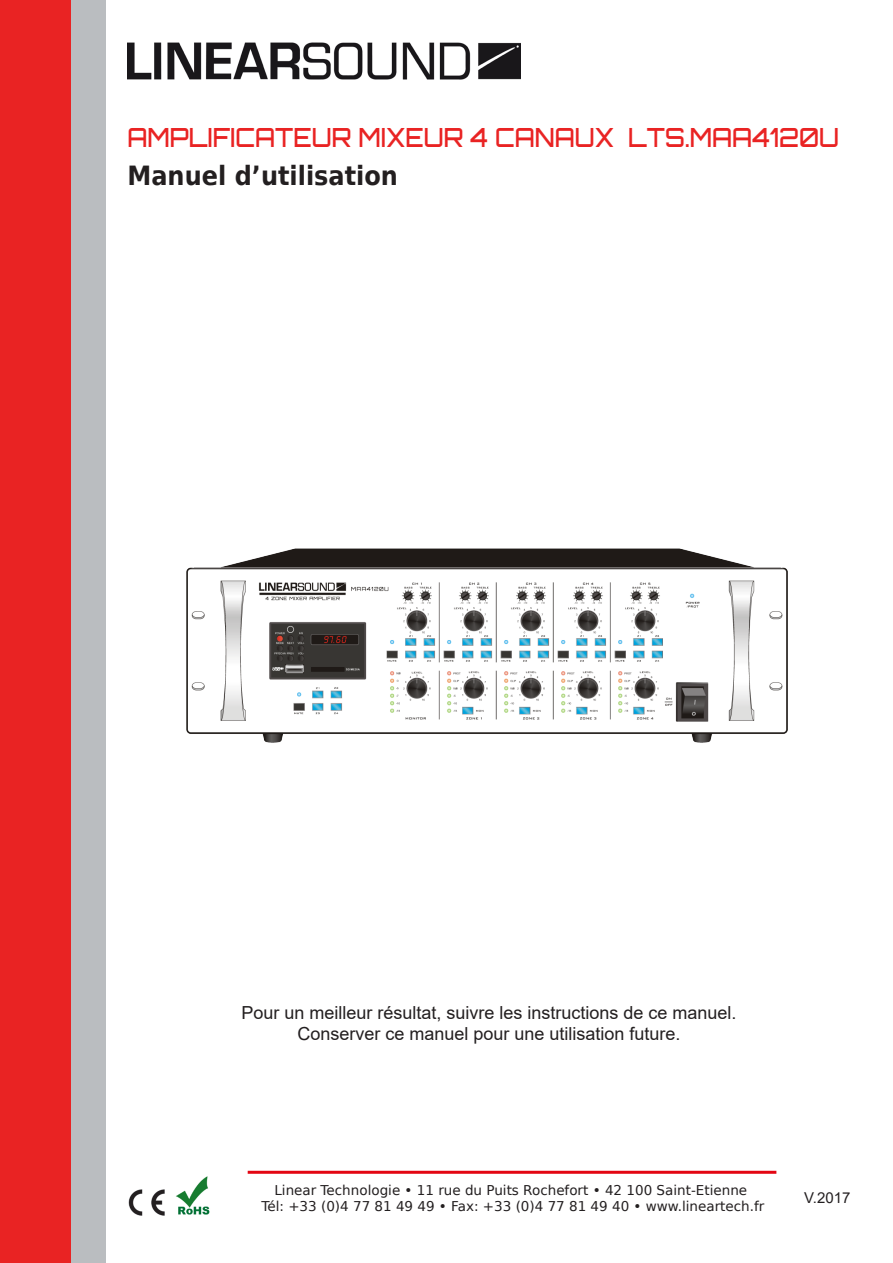
<style>
.page{position:relative;width:893px;height:1263px;background:#fff}
.page>*{position:absolute;margin:0;border:0;box-sizing:border-box;transform-origin:0 0}
.t1{font:500 26.4px "Orbitron";color:#e92323;scale:.91 1}
.t2{font:700 26.4px "Bitstream Vera Sans";color:#231f20;scale:.91 1}
.t3{font:18px "Arial";color:#231f20}
.t4{font:15px "Arial";color:#231f20}
.t5{font:13.5px/16.2px "Bitstream Vera Sans";color:#231f20;text-align:center}
</style>
<div class="page">
<div style="left:0;top:0;width:73px;height:1263px;background:#e92323"></div>
<div style="left:72px;top:0;width:34px;height:1263px;background:#babdc0"></div>
<hr style="left:248px;top:1171px;width:528px;height:3px;background:#e30613">
<img style="left:176px;top:1176px;width:34px;height:39px">
<img style="left:128px;top:1189px;width:37px;height:27px">
<img style="left:128px;top:42px;width:393px;height:38px">
<img style="left:186px;top:548px;width:602px;height:195px">
<p class="t1" style="left:128px;top:121px;width:783px">AMPLIFICATEUR MIXEUR 4 CANAUX LTS.MAA4120U</p>
<p class="t2" style="left:128px;top:160px;width:299px">Manuel d’utilisation</p>
<p class="t3" style="left:241px;top:1000px;width:497px">Pour un meilleur résultat, suivre les instructions de ce manuel.</p>
<p class="t3" style="left:297px;top:1022px;width:385px">Conserver ce manuel pour une utilisation future.</p>
<p class="t5" style="left:261px;top:1182px;width:504px">Linear Technologie • 11 rue du Puits Rochefort • 42 100 Saint-Etienne<br>Tél: +33 (0)4 77 81 49 49 • Fax: +33 (0)4 77 81 49 40 • www.lineartech.fr</p>
<p class="t4" style="left:804px;top:1187px;width:48px">V.2017</p>
</div>
